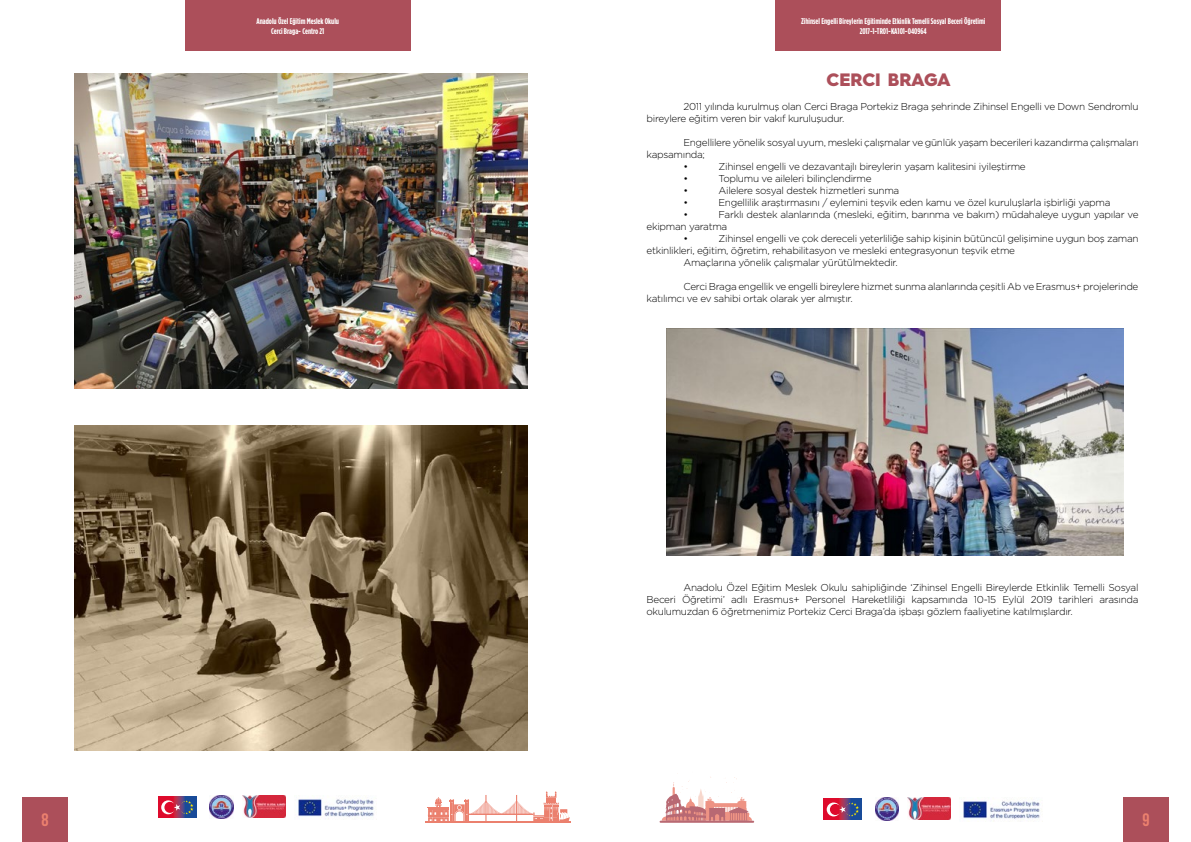
<style>
.page{position:relative;width:1191px;height:842px;background:#fff}
.page>*{position:absolute;margin:0;border:0;box-sizing:border-box;transform-origin:0 0}
.t1{font:900 18px "Hurme Geometric Sans 4";letter-spacing:-.01em;color:#ac4f5a}
.t2{font:700 18px "Bebas Neue";color:#eb806e}
.t3{font:300 10px/12px "Gotham";letter-spacing:-.03em;color:#000}
.t4{font:700 8.3px/10px "Gotham Condensed";color:#fff;text-align:center}
</style>
<div class="page">
<div style="left:185px;top:0;width:225px;height:51px;background:#ac4f5a"></div>
<div style="left:775px;top:0;width:226px;height:51px;background:#ac4f5a"></div>
<div style="left:23px;top:797px;width:45px;height:45px;background:#ac4f5a"></div>
<svg style="left:823px;top:799px;width:39px;height:21px"></svg>
<svg style="left:826px;top:802px;width:33px;height:14px"></svg>
<img style="left:907px;top:797px;width:43px;height:23px">
<img style="left:963px;top:800px;width:77px;height:21px">
<img style="left:875px;top:798px;width:24px;height:23px">
<svg style="left:158px;top:797px;width:38px;height:21px"></svg>
<svg style="left:161px;top:800px;width:32px;height:14px"></svg>
<img style="left:242px;top:795px;width:43px;height:23px">
<img style="left:298px;top:798px;width:76px;height:21px">
<img style="left:210px;top:796px;width:23px;height:23px">
<hr style="left:659px;top:821px;width:95px;height:2px;background:#ac4f5a">
<svg style="left:661px;top:777px;width:91px;height:44px"></svg>
<hr style="left:425px;top:822px;width:146px;height:1px;background:#eb806e">
<svg style="left:428px;top:791px;width:142px;height:31px"></svg>
<div style="left:1123px;top:797px;width:45px;height:45px;background:#ac4f5a"></div>
<img style="left:75px;top:74px;width:453px;height:315px">
<img style="left:75px;top:426px;width:452px;height:324px">
<img style="left:666px;top:328px;width:457px;height:227px">
<p class="t4" style="left:256px;top:16px;width:84px">Anadolu Özel Eğitim Meslek Okulu<br>Cerci Braga- Centro 21</p>
<p class="t4" style="left:801px;top:16px;width:186px">Zihinsel Engelli Bireylerin Eğitiminde Etkinlik Temelli Sosyal Beceri Öğretimi<br>2017-1-TR01-KA101-040964</p>
<h1 class="t1" style="left:826px;top:67px;width:126px">CERCI BRAGA</h1>
<p class="t3" style="left:646px;top:100px;width:493px;text-indent:37px">2011 yılında kurulmuş olan Cerci Braga Portekiz Braga şehrinde Zihinsel Engelli ve Down Sendromlu bireylere eğitim veren bir vakıf kuruluşudur.</p>
<p class="t3" style="left:683px;top:136px;width:456px">Engellilere yönelik sosyal uyum, mesleki çalışmalar ve günlük yaşam becerileri kazandırma çalışmaları</p>
<p class="t3" style="left:646px;top:148px;width:60px">kapsamında;</p>
<p class="t3" style="left:683px;top:160px;width:6px">•</p>
<p class="t3" style="left:718px;top:160px;width:309px">Zihinsel engelli ve dezavantajlı bireylerin yaşam kalitesini iyileştirme</p>
<p class="t3" style="left:683px;top:172px;width:6px">•</p>
<p class="t3" style="left:718px;top:172px;width:155px">Toplumu ve aileleri bilinçlendirme</p>
<p class="t3" style="left:683px;top:184px;width:6px">•</p>
<p class="t3" style="left:718px;top:184px;width:182px">Ailelere sosyal destek hizmetleri sunma</p>
<p class="t3" style="left:683px;top:196px;width:6px">•</p>
<p class="t3" style="left:718px;top:196px;width:393px">Engellilik araştırmasını / eylemini teşvik eden kamu ve özel kuruluşlarla işbirliği yapma</p>
<p class="t3" style="left:683px;top:208px;width:6px">•</p>
<p class="t3" style="left:718px;top:208px;width:421px">Farklı destek alanlarında (mesleki, eğitim, barınma ve bakım) müdahaleye uygun yapılar ve</p>
<p class="t3" style="left:646px;top:220px;width:82px">ekipman yaratma</p>
<p class="t3" style="left:683px;top:232px;width:6px">•</p>
<p class="t3" style="left:718px;top:232px;width:421px">Zihinsel engelli ve çok dereceli yeterliliğe sahip kişinin bütüncül gelişimine uygun boş zaman</p>
<p class="t3" style="left:646px;top:244px;width:370px">etkinlikleri, eğitim, öğretim, rehabilitasyon ve mesleki entegrasyonun teşvik etme</p>
<p class="t3" style="left:683px;top:256px;width:216px">Amaçlarına yönelik çalışmalar yürütülmektedir.</p>
<p class="t3" style="left:646px;top:280px;width:493px;text-indent:37px">Cerci Braga engellik ve engelli bireylere hizmet sunma alanlarında çeşitli Ab ve Erasmus+ projelerinde katılımcı ve ev sahibi ortak olarak yer almıştır.</p>
<p class="t3" style="left:646px;top:582px;width:493px;text-align:justify;text-indent:37px">Anadolu Özel Eğitim Meslek Okulu sahipliğinde ‘Zihinsel Engelli Bireylerde Etkinlik Temelli Sosyal Beceri Öğretimi’ adlı Erasmus+ Personel Hareketliliği kapsamında 10-15 Eylül 2019 tarihleri arasında okulumuzdan 6 öğretmenimiz Portekiz Cerci Braga’da işbaşı gözlem faaliyetine katılmışlardır.</p>
<h1 class="t2" style="left:42px;top:810px;width:9px">8</h1>
<h1 class="t2" style="left:1142px;top:810px;width:9px">9</h1>
</div>
